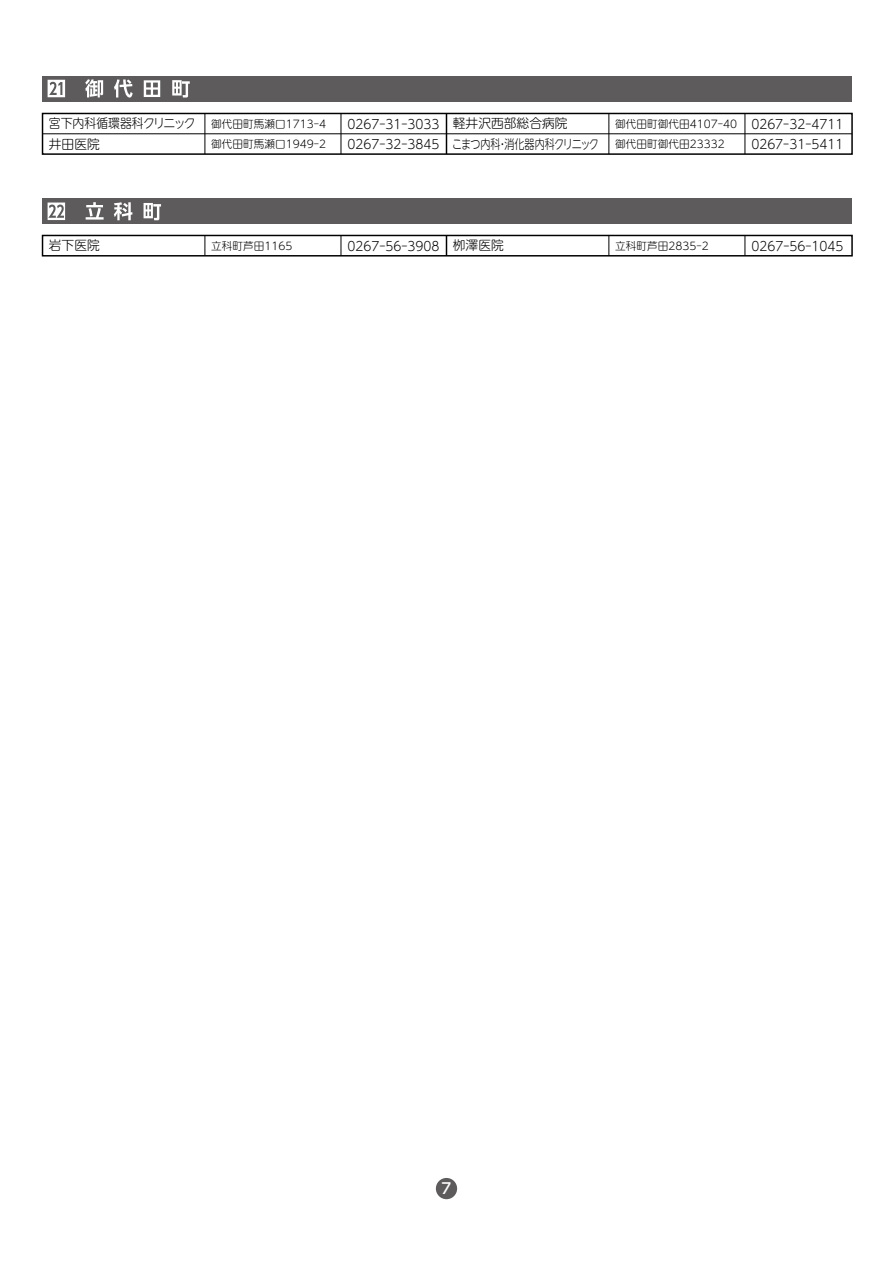
<style>
.page{position:relative;width:893px;height:1263px;background:#fff}
.page>*{position:absolute;margin:0;border:0;box-sizing:border-box;transform-origin:0 0}
.t1{font:500 14.85px "UD Shin Go Pr 6 N";color:#fff}
.t2{font:300 12.75px/20.2px "UD Shin M Go Pr 6 N";color:#000;scale:.95 1}
.t3{font:300 12.75px/20.2px "UD Shin M Go Pr 6 N";color:#000}
.t4{font:300 12.75px/20.2px "UD Shin M Go Pr 6 N";color:#000;scale:.93 1}
.t5{font:300 10.65px/20.2px "UD Shin M Go Pr 6 N";color:#000}
</style>
<div class="page">
<div style="left:436px;top:1178px;width:21px;height:21px;background:#5d5b5b;border-radius:50%"></div>
<div style="left:43px;top:76px;width:809px;height:25px;background:#5d5b5b"></div>
<svg style="left:48px;top:79px;width:142px;height:19px"></svg>
<div style="left:43px;top:199px;width:809px;height:25px;background:#5d5b5b"></div>
<svg style="left:48px;top:202px;width:113px;height:18px"></svg>
<hr style="left:43px;top:134px;width:809px;height:1px;background:#000">
<div style="left:42px;top:113px;width:811px;height:42px;border:1px solid #000"></div>
<hr style="left:446px;top:113px;width:1px;height:41px;background:#000">
<hr style="left:205px;top:113px;width:1px;height:41px;background:#000">
<hr style="left:609px;top:113px;width:1px;height:41px;background:#000">
<hr style="left:745px;top:113px;width:1px;height:41px;background:#000">
<hr style="left:341px;top:113px;width:1px;height:41px;background:#000">
<div style="left:42px;top:235px;width:811px;height:22px;border:1px solid #000"></div>
<svg style="left:446px;top:235px;width:1px;height:21px"></svg>
<svg style="left:205px;top:235px;width:1px;height:21px"></svg>
<svg style="left:609px;top:235px;width:1px;height:21px"></svg>
<svg style="left:745px;top:235px;width:1px;height:21px"></svg>
<svg style="left:341px;top:235px;width:1px;height:21px"></svg>
<p class="t3" style="left:452px;top:113px;width:148px">軽井沢西部総合病院<br>こまつ内科・消化器内科クリニック</p>
<p class="t4" style="left:49px;top:113px;width:159px">宮下内科循環器科クリニック井田医院</p>
<p class="t2" style="left:347px;top:113px;width:98px">0267-31-3033<br>0267-32-3845</p>
<p class="t2" style="left:751px;top:113px;width:98px">0267-32-4711<br>0267-31-5411</p>
<p class="t5" style="left:211px;top:113px;width:116px">御代田町馬瀬口1713-4御代田町馬瀬口1949-2</p>
<p class="t5" style="left:615px;top:113px;width:123px">御代田町御代田4107-40御代田町御代田23332</p>
<p class="t3" style="left:49px;top:235px;width:53px">岩下医院</p>
<p class="t5" style="left:211px;top:235px;width:83px">立科町芦田1165</p>
<p class="t2" style="left:347px;top:235px;width:166px">0267-56-3908 栁澤医院</p>
<p class="t5" style="left:615px;top:235px;width:95px">立科町芦田2835-2</p>
<p class="t2" style="left:751px;top:235px;width:98px">0267-56-1045</p>
<p class="t1" style="left:442px;top:1176px;width:11px">7</p>
</div>
